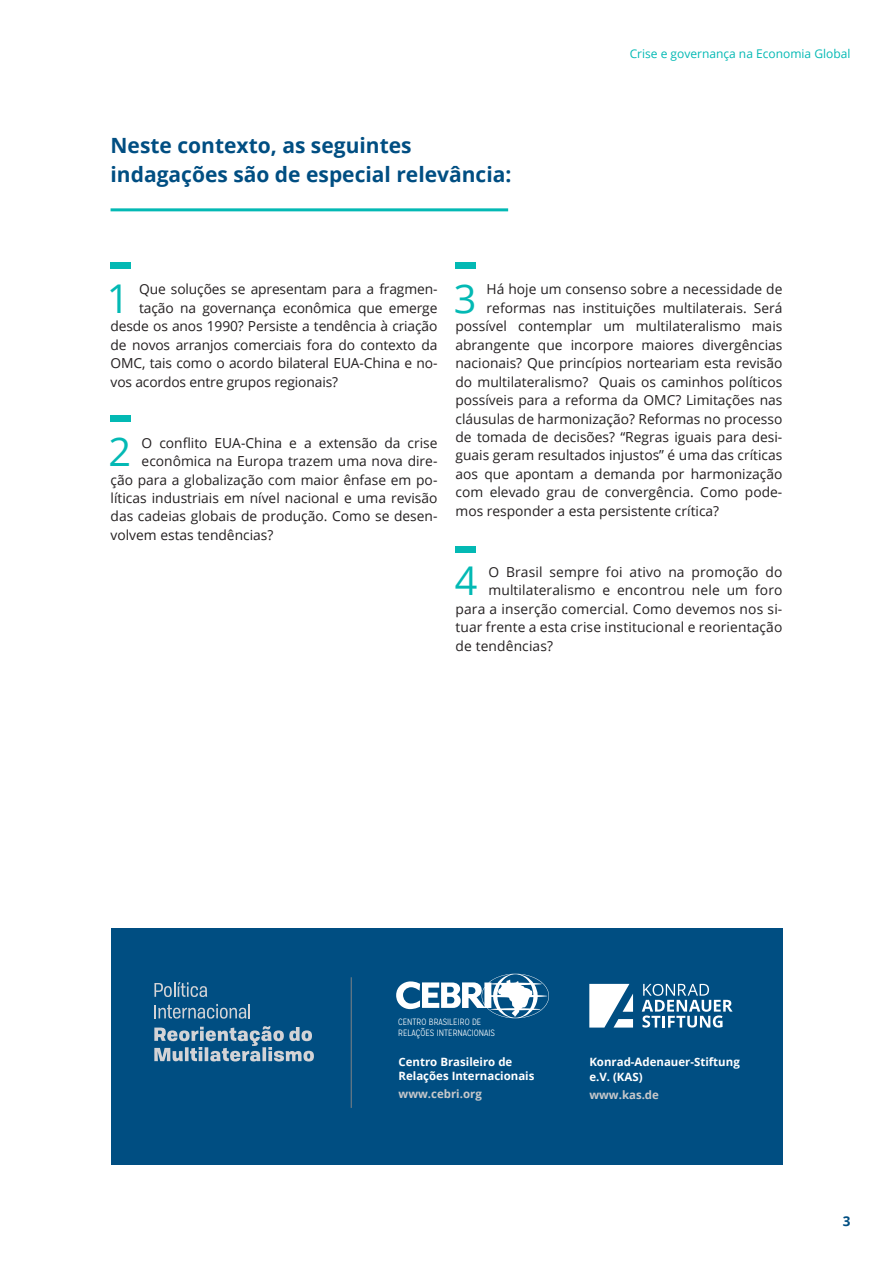
<style>
.page{position:relative;width:893px;height:1263px;background:#fff}
.page>*{position:absolute;margin:0;border:0;box-sizing:border-box;transform-origin:0 0}
.t1{font:39.6px "Open Sans";color:#03b9b4}
.t2{font:700 21px/28.5px "Open Sans";color:#004e82}
.t3{font:13.8px "Open Sans";color:#231f20}
.t4{font:700 13.5px "Open Sans";color:#004e82}
.t5{font:12px "Open Sans";color:#03b9b4}
.t6{font:700 11.4px/13.8px "Open Sans";color:#fff}
.t7{font:700 11.4px "Open Sans";color:#c7c8ca}
.t8{font:300 9.15px/11.7px "Mission Gothic";color:#fff}
</style>
<div class="page">
<div style="left:111px;top:261px;width:20px;height:7px;background:#03b9b4"></div>
<div style="left:111px;top:415px;width:20px;height:7px;background:#03b9b4"></div>
<div style="left:455px;top:261px;width:21px;height:7px;background:#03b9b4"></div>
<div style="left:455px;top:546px;width:21px;height:7px;background:#03b9b4"></div>
<hr style="left:111px;top:208px;width:397px;height:3px;background:#03b9b4">
<div style="left:111px;top:929px;width:671px;height:236px;background:#004e82"></div>
<svg style="left:642px;top:984px;width:91px;height:43px"></svg>
<svg style="left:589px;top:984px;width:44px;height:43px"></svg>
<svg style="left:396px;top:974px;width:153px;height:44px"></svg>
<hr style="left:351px;top:977px;width:1px;height:131px;background:#808285">
<svg style="left:154px;top:982px;width:53px;height:15px"></svg>
<svg style="left:154px;top:1004px;width:96px;height:15px"></svg>
<svg style="left:154px;top:1026px;width:160px;height:35px"></svg>
<p class="t2" style="left:111px;top:131px;width:402px">Neste contexto, as seguintes indagações são de especial relevância:</p>
<p class="t5" style="left:630px;top:46px;width:222px">Crise e governança na Economia Global</p>
<p class="t1" style="left:107px;top:271px;width:24px">1</p>
<p class="t3" style="left:139px;top:280px;width:300px">Que soluções se apresentam para a fragmen-</p>
<p class="t3" style="left:139px;top:298px;width:300px">tação na governança econômica que emerge</p>
<p class="t3" style="left:111px;top:317px;width:328px">desde os anos 1990? Persiste a tendência à criação</p>
<p class="t3" style="left:111px;top:335px;width:328px">de novos arranjos comerciais fora do contexto da</p>
<p class="t3" style="left:111px;top:354px;width:328px">OMC, tais como o acordo bilateral EUA-China e no-</p>
<p class="t3" style="left:111px;top:372px;width:229px">vos acordos entre grupos regionais?</p>
<p class="t1" style="left:109px;top:425px;width:24px">2</p>
<p class="t3" style="left:142px;top:433px;width:297px">O conflito EUA-China e a extensão da crise</p>
<p class="t3" style="left:142px;top:452px;width:297px">econômica na Europa trazem uma nova dire-</p>
<p class="t3" style="left:111px;top:470px;width:328px">ção para a globalização com maior ênfase em po-</p>
<p class="t3" style="left:111px;top:488px;width:328px">líticas industriais em nível nacional e uma revisão</p>
<p class="t3" style="left:111px;top:507px;width:328px">das cadeias globais de produção. Como se desen-</p>
<p class="t3" style="left:111px;top:525px;width:164px">volvem estas tendências?</p>
<p class="t1" style="left:454px;top:271px;width:24px">3</p>
<p class="t3" style="left:487px;top:280px;width:297px">Há hoje um consenso sobre a necessidade de</p>
<p class="t3" style="left:487px;top:298px;width:297px">reformas nas instituições multilaterais. Será</p>
<p class="t3" style="left:455px;top:317px;width:328px">possível contemplar um multilateralismo mais</p>
<p class="t3" style="left:455px;top:335px;width:328px">abrangente que incorpore maiores divergências</p>
<p class="t3" style="left:455px;top:354px;width:328px">nacionais? Que princípios norteariam esta revisão</p>
<p class="t3" style="left:455px;top:372px;width:328px">do multilateralismo? Quais os caminhos políticos</p>
<p class="t3" style="left:455px;top:391px;width:328px">possíveis para a reforma da OMC? Limitações nas</p>
<p class="t3" style="left:455px;top:409px;width:328px">cláusulas de harmonização? Reformas no processo</p>
<p class="t3" style="left:455px;top:428px;width:328px">de tomada de decisões? “Regras iguais para desi-</p>
<p class="t3" style="left:455px;top:446px;width:328px">guais geram resultados injustos” é uma das críticas</p>
<p class="t3" style="left:455px;top:464px;width:328px">aos que apontam a demanda por harmonização</p>
<p class="t3" style="left:455px;top:483px;width:328px">com elevado grau de convergência. Como pode-</p>
<p class="t3" style="left:455px;top:501px;width:265px">mos responder a esta persistente crítica?</p>
<p class="t1" style="left:455px;top:554px;width:24px">4</p>
<p class="t3" style="left:488px;top:562px;width:296px">O Brasil sempre foi ativo na promoção do</p>
<p class="t3" style="left:488px;top:581px;width:295px">multilateralismo e encontrou nele um foro</p>
<p class="t3" style="left:455px;top:599px;width:328px">para a inserção comercial. Como devemos nos si-</p>
<p class="t3" style="left:455px;top:618px;width:328px">tuar frente a esta crise institucional e reorientação</p>
<p class="t3" style="left:455px;top:636px;width:99px">de tendências?</p>
<p class="t8" style="left:398px;top:1016px;width:98px">CENTRO BRASILEIRO DE<br>RELAÇÕES INTERNACIONAIS</p>
<p class="t6" style="left:399px;top:1055px;width:137px">Centro Brasileiro de<br>Relações Internacionais</p>
<p class="t7" style="left:399px;top:1085px;width:85px">www.cebri.org</p>
<p class="t6" style="left:589px;top:1054px;width:152px;line-height:15.5px">Konrad-Adenauer-Stiftung e.V. (KAS)</p>
<p class="t7" style="left:589px;top:1087px;width:71px">www.kas.de</p>
<p class="t4" style="left:843px;top:1211px;width:9px">3</p>
</div>
